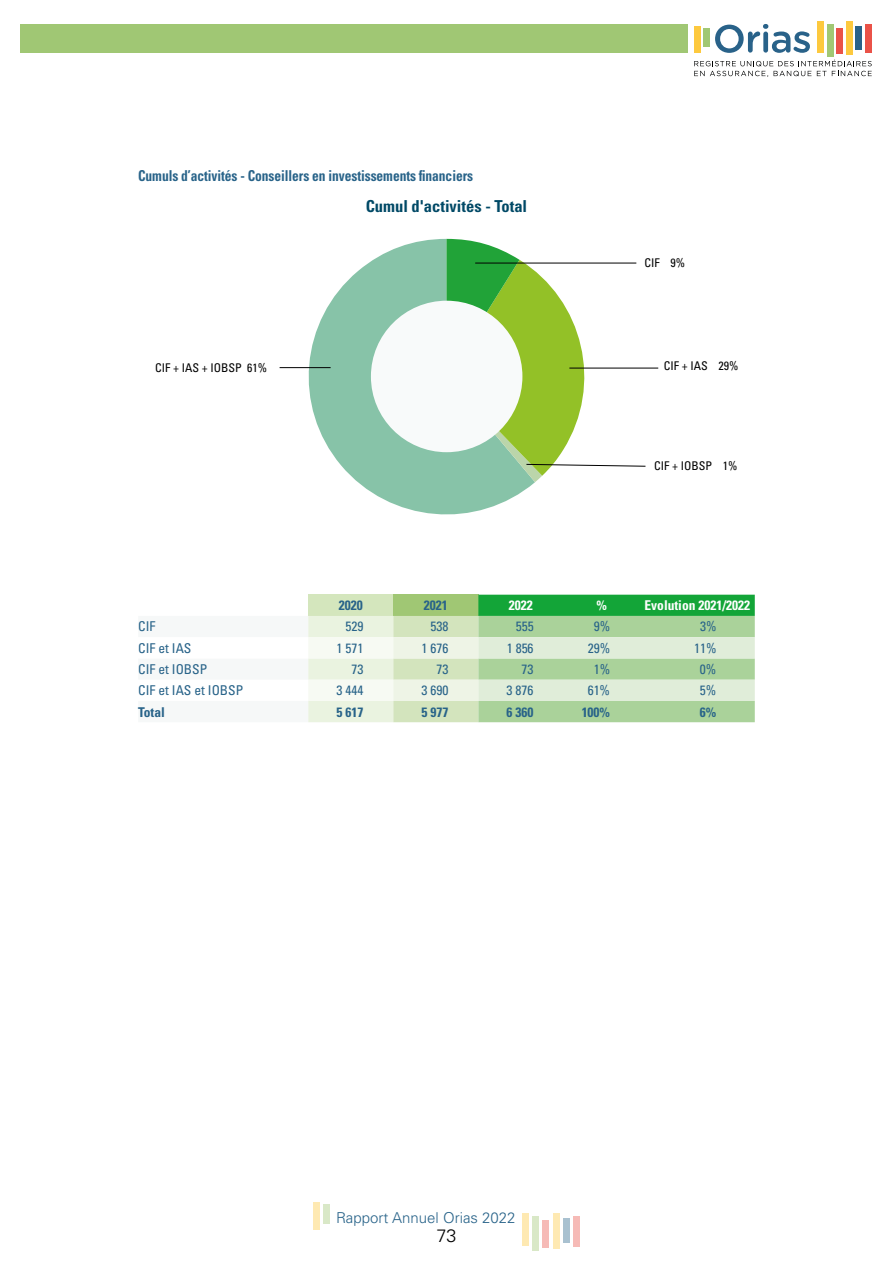
<style>
.page{position:relative;width:893px;height:1263px;background:#fff}
.page>*{position:absolute;margin:0;border:0;box-sizing:border-box;transform-origin:0 0}
.t1{font:300 18px "Univers LT Std";color:#000}
.t2{font:700 condensed 16.5px "Univers LT Std";color:#004966}
.t3{font:700 condensed 15px "Univers LT Std";letter-spacing:-.005em;color:#286389;scale:.9 1}
.t4{font:300 15px "Univers LT Std";color:#286389}
.t5{font:condensed 13.5px "Univers LT Std";color:#286389}
.t6{font:700 condensed 13.5px "Univers LT Std";color:#286389}
.t7{font:700 condensed 13.5px "Univers LT Std";color:#fff}
.t8{font:condensed 12px "Univers LT Std";color:#000}
</style>
<div class="page">
<div style="left:313px;top:1202px;width:7px;height:28px;background:#fee9b2"></div>
<div style="left:323px;top:1204px;width:7px;height:20px;background:#d9e8c7"></div>
<div style="left:522px;top:1213px;width:7px;height:33px;background:#fee9b2"></div>
<div style="left:533px;top:1216px;width:6px;height:34px;background:#d9e8c7"></div>
<div style="left:543px;top:1220px;width:6px;height:27px;background:#f6bab6"></div>
<div style="left:553px;top:1213px;width:6px;height:35px;background:#fee9b2"></div>
<div style="left:563px;top:1219px;width:6px;height:24px;background:#a9c1d0"></div>
<div style="left:573px;top:1216px;width:7px;height:30px;background:#f6bab6"></div>
<svg style="left:715px;top:24px;width:95px;height:29px"></svg>
<div style="left:694px;top:26px;width:6px;height:26px;background:#fdc93e"></div>
<div style="left:704px;top:28px;width:6px;height:19px;background:#a1c874"></div>
<div style="left:817px;top:21px;width:7px;height:31px;background:#fdc93e"></div>
<div style="left:827px;top:24px;width:6px;height:32px;background:#a1c874"></div>
<div style="left:837px;top:28px;width:6px;height:25px;background:#ea5248"></div>
<div style="left:846px;top:21px;width:6px;height:34px;background:#fdc93e"></div>
<div style="left:856px;top:26px;width:6px;height:24px;background:#296289"></div>
<div style="left:865px;top:24px;width:7px;height:29px;background:#ea5248"></div>
<svg style="left:694px;top:60px;width:178px;height:17px"></svg>
<svg style="left:309px;top:239px;width:226px;height:275px;fill:#87c3a8"></svg>
<div style="left:371px;top:301px;width:151px;height:151px;background:#f8fafa;border-radius:50%"></div>
<hr style="left:569px;top:368px;width:89px;height:1px;background:#000">
<hr style="left:280px;top:367px;width:51px;height:1px;background:#000">
<svg style="left:308px;top:595px;width:447px;height:127px;background:#baddb2"></svg>
<div style="left:20px;top:24px;width:668px;height:29px;background:#a0c774"></div>
<svg style="left:446px;top:239px;width:200px;height:243px"></svg>
<p class="t3" style="left:138px;top:166px;width:374px">Cumuls d’activités - Conseillers en investissements financiers</p>
<p class="t2" style="left:366px;top:196px;width:163px">Cumul d'activités - Total</p>
<p class="t8" style="left:644px;top:255px;width:42px">CIF 9%</p>
<p class="t8" style="left:155px;top:360px;width:113px">CIF + IAS + IOBSP 61%</p>
<p class="t8" style="left:664px;top:358px;width:76px">CIF + IAS 29%</p>
<p class="t8" style="left:654px;top:458px;width:85px">CIF + IOBSP 1%</p>
<p class="t6" style="left:339px;top:597px;width:25px">2020</p>
<p class="t6" style="left:424px;top:597px;width:25px">2021</p>
<p class="t7" style="left:509px;top:597px;width:25px">2022</p>
<p class="t7" style="left:596px;top:597px;width:12px">%</p>
<p class="t7" style="left:644px;top:597px;width:107px">Evolution 2021/2022</p>
<p class="t5" style="left:138px;top:618px;width:19px">CIF</p>
<p class="t5" style="left:346px;top:618px;width:19px">529</p>
<p class="t5" style="left:431px;top:618px;width:19px">538</p>
<p class="t5" style="left:516px;top:618px;width:19px">555</p>
<p class="t5" style="left:594px;top:618px;width:18px">9%</p>
<p class="t5" style="left:700px;top:618px;width:18px">3%</p>
<p class="t5" style="left:138px;top:639px;width:55px">CIF et IAS</p>
<p class="t5" style="left:337px;top:639px;width:28px">1 571</p>
<p class="t5" style="left:422px;top:639px;width:28px">1 676</p>
<p class="t5" style="left:507px;top:639px;width:28px">1 856</p>
<p class="t5" style="left:588px;top:639px;width:24px">29%</p>
<p class="t5" style="left:694px;top:639px;width:24px">11%</p>
<p class="t5" style="left:138px;top:661px;width:71px">CIF et IOBSP</p>
<p class="t5" style="left:352px;top:661px;width:13px">73</p>
<p class="t5" style="left:437px;top:661px;width:13px">73</p>
<p class="t5" style="left:522px;top:661px;width:13px">73</p>
<p class="t5" style="left:594px;top:661px;width:18px">1%</p>
<p class="t5" style="left:700px;top:661px;width:18px">0%</p>
<p class="t5" style="left:138px;top:682px;width:107px">CIF et IAS et IOBSP</p>
<p class="t5" style="left:337px;top:682px;width:28px">3 444</p>
<p class="t5" style="left:422px;top:682px;width:28px">3 690</p>
<p class="t5" style="left:507px;top:682px;width:28px">3 876</p>
<p class="t5" style="left:588px;top:682px;width:24px">61%</p>
<p class="t5" style="left:700px;top:682px;width:18px">5%</p>
<p class="t6" style="left:138px;top:703px;width:28px">Total</p>
<p class="t6" style="left:337px;top:703px;width:28px">5 617</p>
<p class="t6" style="left:422px;top:703px;width:28px">5 977</p>
<p class="t6" style="left:507px;top:703px;width:28px">6 360</p>
<p class="t6" style="left:582px;top:703px;width:30px">100%</p>
<p class="t6" style="left:700px;top:703px;width:18px">6%</p>
<p class="t4" style="left:336px;top:1209px;width:181px">Rapport Annuel Orias 2022</p>
<h1 class="t1" style="left:436px;top:1224px;width:22px">73</h1>
</div>
